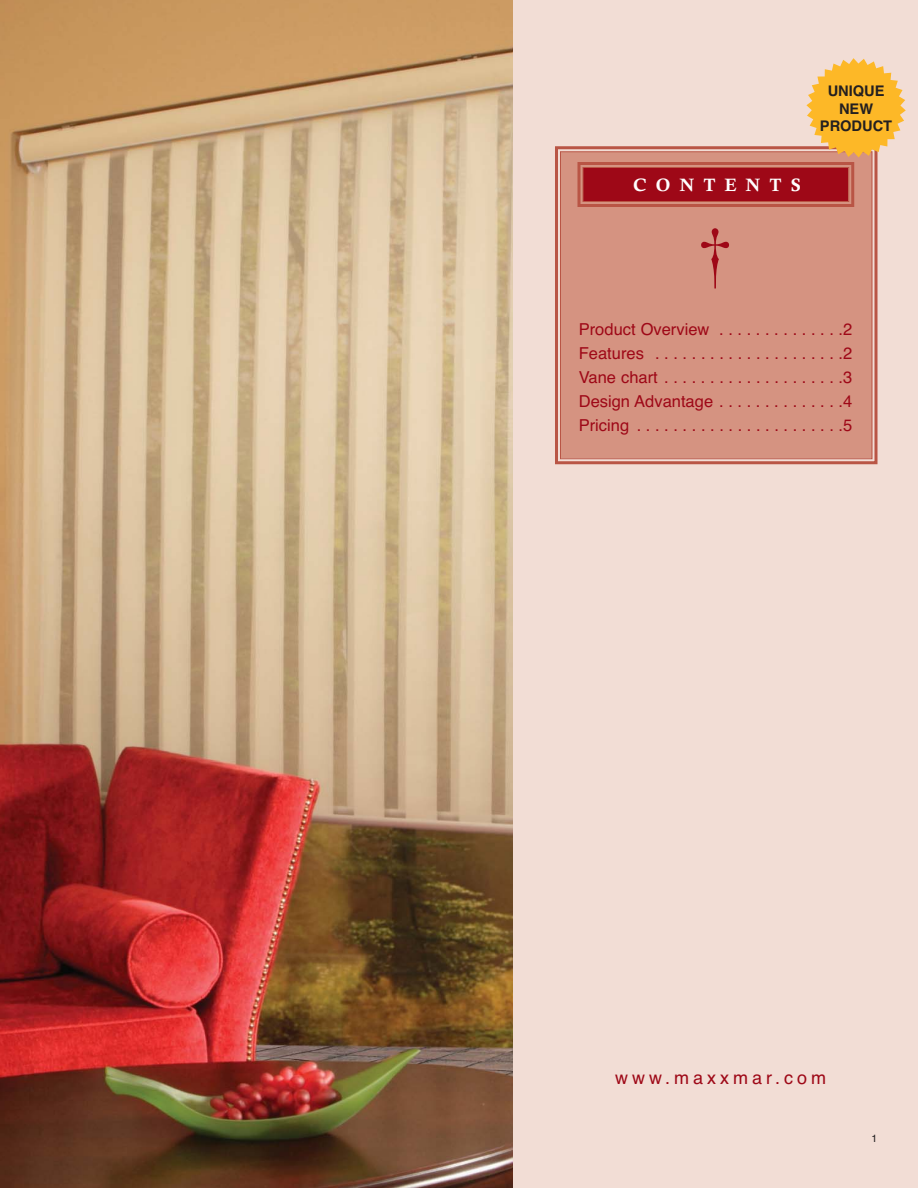
<style>
.page{position:relative;width:918px;height:1188px;background:#fff}
.page>*{position:absolute;margin:0;border:0;box-sizing:border-box;transform-origin:0 0}
.t1{font:73.05px "Times";color:#9e0817}
.t2{font:18px "Helvetica";letter-spacing:.22em;color:#9e0817}
.t3{font:18px "Calis MT Bol";letter-spacing:.51em;color:#fff}
.t4{font:16.5px/24px "Helvetica";color:#9e0817;text-align:justify}
.t5{font:700 14.7px/17.5px "Helvetica";color:#231f20;text-align:center}
.t6{font:10.5px "Helvetica";color:#231f20}
</style>
<div class="page">
<div style="left:508px;top:0;width:410px;height:1188px;background:#f2ddd5"></div>
<div style="left:561px;top:152px;width:311px;height:306px;background:#d59381"></div>
<div style="left:555px;top:146px;width:323px;height:318px;border:3px solid #b95545"></div>
<div style="left:560px;top:151px;width:313px;height:308px;border:1px solid #b95545"></div>
<div style="left:584px;top:168px;width:264px;height:33px;background:#9e0817"></div>
<div style="left:578px;top:162px;width:276px;height:45px;border:3px solid #b95545"></div>
<div style="left:583px;top:167px;width:266px;height:35px;border:1px solid #b95545"></div>
<img style="left:0;top:0;width:513px;height:1188px">
<svg style="left:806px;top:58px;width:100px;height:100px"></svg>
<p class="t3" style="left:633px;top:174px;width:169px">CONTENTS</p>
<h1 class="t1" style="left:697px;top:227px;width:38px">†</h1>
<p class="t5" style="left:820px;top:84px;width:74px">UNIQUE<br>NEW<br>PRODUCT</p>
<p class="t4" style="left:579px;top:319px;width:275px">Product Overview . . . . . . . . . . . . . .2<br>Features . . . . . . . . . . . . . . . . . . . . .2<br>Vane chart . . . . . . . . . . . . . . . . . . . .3<br>Design Advantage . . . . . . . . . . . . . .4<br>Pricing . . . . . . . . . . . . . . . . . . . . . . .5</p>
<p class="t2" style="left:615px;top:1071px;width:213px">www.maxxmar.com</p>
<p class="t6" style="left:872px;top:1134px;width:7px">1</p>
</div>
